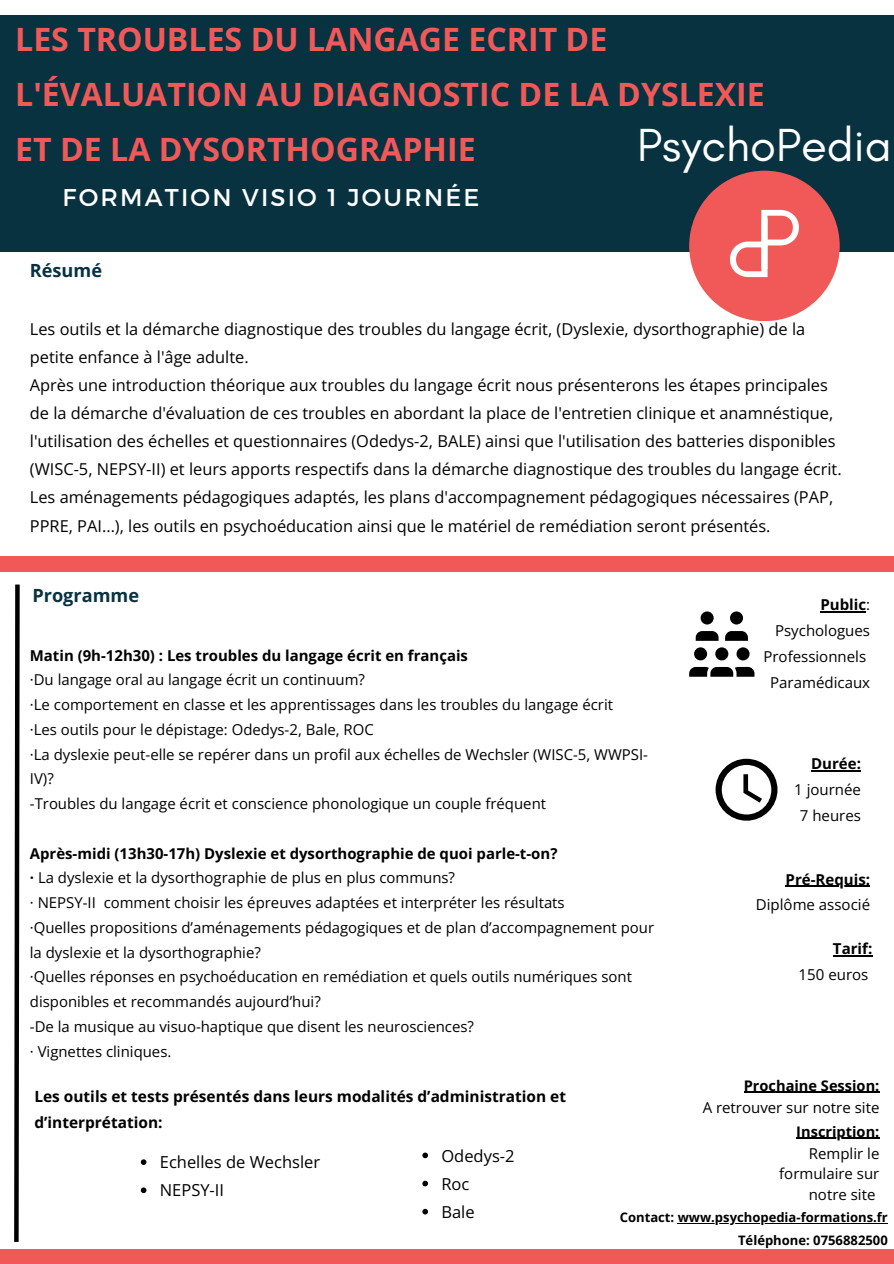
<style>
.page{position:relative;width:894px;height:1264px;background:#fff}
.page>*{position:absolute;margin:0;border:0;box-sizing:border-box;transform-origin:0 0}
.t1{font:86.55px "Glacial Indifference";color:#fff}
.t2{font:47.25px "Glacial Indifference";color:#fff}
.t3{font:700 32.1px/55.2px "Open Sans";color:#f15959}
.t4{font:24.15px "Montserrat";letter-spacing:.09em;color:#fff}
.t5{font:700 18.15px "Open Sans";color:#083240}
.t6{font:16.5px/28.2px "Open Sans";color:#000}
.t7{font:16.35px/28.2px "Open Sans";color:#000}
.t8{font:700 15.45px/26.5px "Open Sans";color:#000}
.t9{font:15px/24.8px "Open Sans";color:#000;text-align:right}
.t10{font:700 15px "Open Sans";color:#000}
.t11{font:700 14.55px "Open Sans";color:#000}
.t12{font:700 13.05px/22.5px "Open Sans";color:#000;text-align:right}
.s1{font-weight:700}
</style>
<div class="page">
<hr style="left:820px;top:611px;width:45px;height:1px;background:#000">
<div style="left:0;top:15px;width:893px;height:237px;background:#083240"></div>
<div style="left:0;top:556px;width:892px;height:15px;background:#f15959"></div>
<svg style="left:689px;top:611px;width:65px;height:65px"></svg>
<svg style="left:715px;top:758px;width:62px;height:62px"></svg>
<hr style="left:810px;top:770px;width:50px;height:1px;background:#000">
<hr style="left:785px;top:885px;width:84px;height:1px;background:#000">
<svg style="left:689px;top:171px;width:150px;height:150px"></svg>
<div style="left:0;top:1249px;width:893px;height:14px;background:#f15959"></div>
<hr style="left:832px;top:955px;width:40px;height:1px;background:#000">
<svg style="left:14px;top:584px;width:6px;height:658px;background:#3f3f3f"></svg>
<hr style="left:677px;top:1222px;width:210px;height:1px;background:#000">
<hr style="left:796px;top:1137px;width:83px;height:1px;background:#000">
<hr style="left:743px;top:1091px;width:136px;height:1px;background:#000">
<svg style="left:141px;top:1159px;width:5px;height:5px"></svg>
<svg style="left:141px;top:1187px;width:5px;height:6px"></svg>
<svg style="left:422px;top:1152px;width:6px;height:6px"></svg>
<svg style="left:422px;top:1180px;width:6px;height:6px"></svg>
<svg style="left:422px;top:1208px;width:6px;height:6px"></svg>
<h3 class="t3" style="left:15px;top:11px;width:751px">LES TROUBLES DU LANGAGE ECRIT DE<br>L'ÉVALUATION AU DIAGNOSTIC DE LA DYSLEXIE<br>ET DE LA DYSORTHOGRAPHIE</h3>
<h3 class="t4" style="left:63px;top:181px;width:418px">FORMATION VISIO 1 JOURNÉE</h3>
<h1 class="t1" style="left:773px;top:300px;width:47px;rotate:-180deg">P</h1>
<h2 class="t2" style="left:637px;top:116px;width:256px">PsychoPedia</h2>
<h1 class="t1" style="left:754px;top:186px;width:47px">P</h1>
<p class="t5" style="left:30px;top:258px;width:74px">Résumé</p>
<p class="t7" style="left:30px;top:314px;width:813px">Les outils et la démarche diagnostique des troubles du langage écrit, (Dyslexie, dysorthographie) de la petite enfance à l'âge adulte.<br>Après une introduction théorique aux troubles du langage écrit nous présenterons les étapes principales de la démarche d'évaluation de ces troubles en abordant la place de l'entretien clinique et anamnéstique, l'utilisation des échelles et questionnaires (Odedys-2, BALE) ainsi que l'utilisation des batteries disponibles (WISC-5, NEPSY-II) et leurs apports respectifs dans la démarche diagnostique des troubles du langage écrit.<br>Les aménagements pédagogiques adaptés, les plans d'accompagnement pédagogiques nécessaires (PAP, PPRE, PAI...), les outils en psychoéducation ainsi que le matériel de remédiation seront présentés.</p>
<p class="t5" style="left:32px;top:583px;width:108px">Programme</p>
<p class="t10" style="left:30px;top:644px;width:439px">Matin (9h-12h30) : Les troubles du langage écrit en français</p>
<p class="t9" style="left:30px;top:667px;width:619px;text-align:left">·Du langage oral au langage écrit un continuum?<br>·Le comportement en classe et les apprentissages dans les troubles du langage écrit<br>·Les outils pour le dépistage: Odedys-2, Bale, ROC<br>·La dyslexie peut-elle se repérer dans un profil aux échelles de Wechsler (WISC-5, WWPSI-IV)?<br>-Troubles du langage écrit et conscience phonologique un couple fréquent</p>
<p class="t9" style="left:30px;top:840px;width:625px;text-align:left"><span class="s1">Après-midi (13h30-17h) Dyslexie et dysorthographie de quoi parle-t-on?<br>·</span> La dyslexie et la dysorthographie de plus en plus communs?<br>· NEPSY-II comment choisir les épreuves adaptées et interpréter les résultats<br>·Quelles propositions d’aménagements pédagogiques et de plan d’accompagnement pour la dyslexie et la dysorthographie?<br>·Quelles réponses en psychoéducation en remédiation et quels outils numériques sont disponibles et recommandés aujourd’hui?<br>-De la musique au visuo-haptique que disent les neurosciences?<br>· Vignettes cliniques.</p>
<p class="t9" style="left:763px;top:591px;width:108px;line-height:25.8px"><span class="s1">Public</span>:<br>Psychologues<br>Professionnels<br>Paramédicaux</p>
<p class="t10" style="left:810px;top:753px;width:51px">Durée:</p>
<p class="t9" style="left:793px;top:776px;width:68px;line-height:25.8px;text-align:center">1 journée<br>7 heures</p>
<p class="t10" style="left:785px;top:868px;width:86px">Pré-Requis:</p>
<p class="t9" style="left:755px;top:892px;width:116px">Diplôme associé</p>
<p class="t10" style="left:832px;top:938px;width:41px">Tarif:</p>
<p class="t9" style="left:798px;top:962px;width:71px">150 euros</p>
<p class="t8" style="left:34px;top:1082px;width:533px">Les outils et tests présentés dans leurs modalités d’administration et d’interprétation:</p>
<p class="t6" style="left:160px;top:1147px;width:162px">Echelles de Wechsler<br>NEPSY-II</p>
<p class="t6" style="left:441px;top:1141px;width:75px">Odedys-2<br>Roc<br>Bale</p>
<p class="t11" style="left:743px;top:1075px;width:137px">Prochaine Session:</p>
<p class="t9" style="left:702px;top:1094px;width:178px">A retrouver sur notre site</p>
<p class="t11" style="left:796px;top:1121px;width:85px">Inscription:</p>
<p class="t9" style="left:779px;top:1143px;width:102px;line-height:20.2px">Remplir le formulaire sur notre site</p>
<p class="t12" style="left:619px;top:1205px;width:269px">Contact: www.psychopedia-formations.fr<br>Téléphone: 0756882500</p>
</div>
